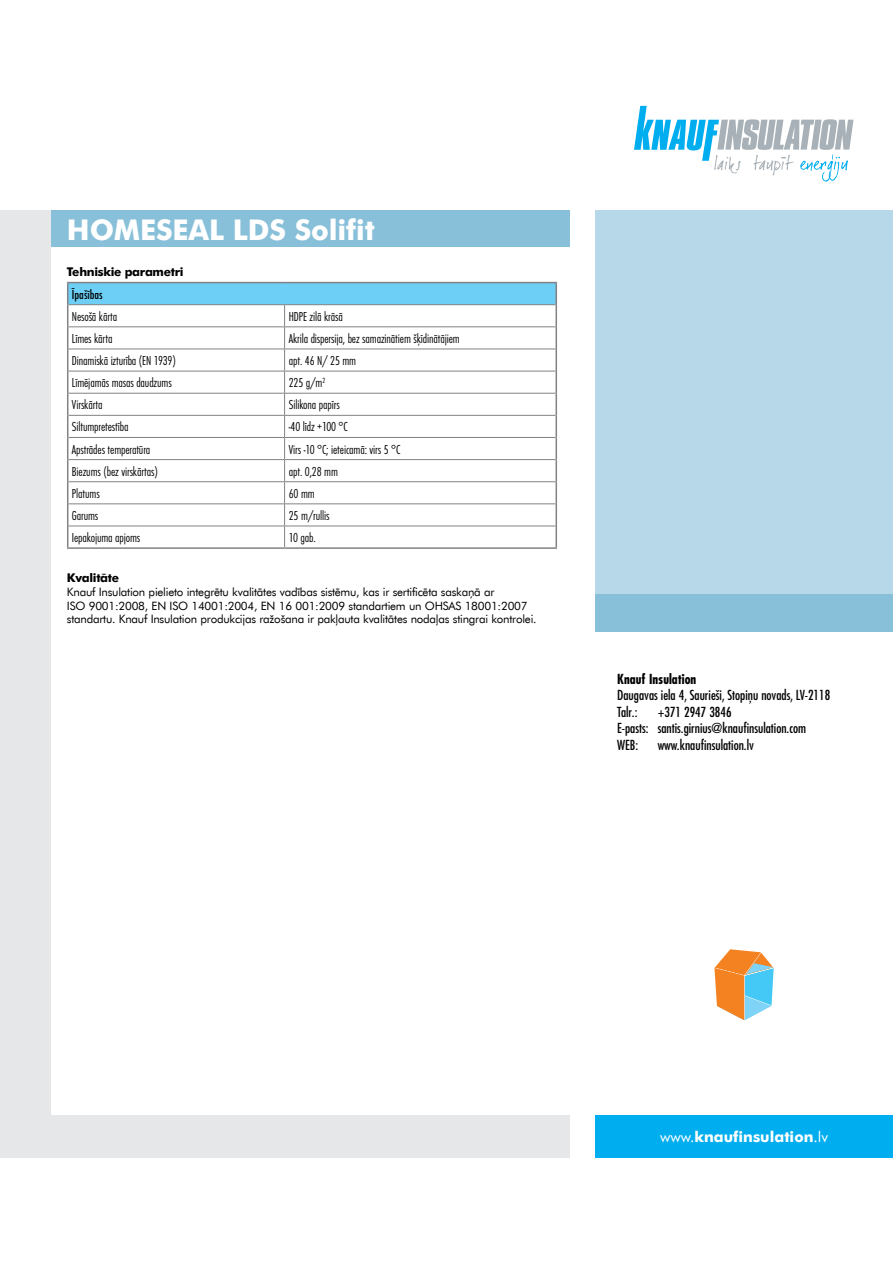
<style>
.page{position:relative;width:893px;height:1263px;background:#fff}
.page>*{position:absolute;margin:0;border:0;box-sizing:border-box;transform-origin:0 0}
.t1{font:700 28.5px "Futura TL";letter-spacing:-.005em;color:#fff}
.t2{font:700 15px "Futura TL";color:#fff}
.t3{font:13.5px "Futura TEE Ligh Cond";letter-spacing:-.01em;color:#000}
.t4{font:500 condensed 13.5px/16.5px "Futura LT Pro";color:#000}
.t5{font:700 condensed 13.5px "Futura LT Pro";color:#000}
.t6{font:500 condensed 13.5px "Futura TEE";color:#000}
.t7{font:700 12px "Futura TL";letter-spacing:-.025em;color:#000}
.t8{font:11.55px/13.8px "Futura TL";letter-spacing:-.02em;color:#000}
.s1{font-weight:400}
</style>
<div class="page">
<div style="left:0;top:210px;width:51px;height:948px;background:#e6e7e8"></div>
<div style="left:51px;top:210px;width:519px;height:37px;background:#89c0d9"></div>
<div style="left:50px;top:1115px;width:520px;height:43px;background:#e6e7e8"></div>
<div style="left:595px;top:1115px;width:298px;height:43px;background:#00aeef"></div>
<div style="left:595px;top:593px;width:298px;height:38px;background:#89c0d9"></div>
<div style="left:595px;top:210px;width:298px;height:384px;background:#b7d8e8"></div>
<svg style="left:634px;top:106px;width:219px;height:76px"></svg>
<svg style="left:714px;top:949px;width:60px;height:71px"></svg>
<div style="left:68px;top:283px;width:488px;height:22px;background:#6dcff6"></div>
<svg style="left:68px;top:305px;width:488px;height:242px"></svg>
<hr style="left:67px;top:282px;width:218px;height:1px;background:#808285">
<hr style="left:285px;top:282px;width:272px;height:1px;background:#808285">
<svg style="left:67px;top:283px;width:1px;height:264px"></svg>
<svg style="left:556px;top:283px;width:1px;height:264px"></svg>
<hr style="left:68px;top:304px;width:217px;height:1px;background:#808285">
<hr style="left:285px;top:304px;width:271px;height:1px;background:#808285">
<hr style="left:68px;top:326px;width:217px;height:1px;background:#808285">
<hr style="left:285px;top:326px;width:271px;height:1px;background:#808285">
<hr style="left:68px;top:349px;width:217px;height:1px;background:#808285">
<hr style="left:285px;top:349px;width:271px;height:1px;background:#808285">
<hr style="left:68px;top:371px;width:217px;height:1px;background:#808285">
<hr style="left:285px;top:371px;width:271px;height:1px;background:#808285">
<hr style="left:68px;top:393px;width:217px;height:1px;background:#808285">
<hr style="left:285px;top:393px;width:271px;height:1px;background:#808285">
<hr style="left:68px;top:415px;width:217px;height:1px;background:#808285">
<hr style="left:285px;top:415px;width:271px;height:1px;background:#808285">
<hr style="left:68px;top:437px;width:217px;height:1px;background:#808285">
<hr style="left:285px;top:437px;width:271px;height:1px;background:#808285">
<hr style="left:68px;top:459px;width:217px;height:1px;background:#808285">
<hr style="left:285px;top:459px;width:271px;height:1px;background:#808285">
<hr style="left:68px;top:481px;width:217px;height:1px;background:#808285">
<hr style="left:285px;top:481px;width:271px;height:1px;background:#808285">
<hr style="left:68px;top:503px;width:217px;height:1px;background:#808285">
<hr style="left:285px;top:503px;width:271px;height:1px;background:#808285">
<hr style="left:68px;top:526px;width:217px;height:1px;background:#808285">
<hr style="left:285px;top:526px;width:271px;height:1px;background:#808285">
<svg style="left:284px;top:305px;width:1px;height:242px"></svg>
<hr style="left:67px;top:547px;width:218px;height:2px;background:#808285">
<hr style="left:285px;top:547px;width:272px;height:2px;background:#808285">
<h1 class="t1" style="left:67px;top:210px;width:309px">HOMESEAL LDS Solifit</h1>
<p class="t7" style="left:67px;top:263px;width:118px">Tehniskie parametri</p>
<p class="t6" style="left:72px;top:287px;width:32px">Īpašības</p>
<p class="t3" style="left:72px;top:309px;width:47px">Nesošā kārta</p>
<p class="t3" style="left:289px;top:309px;width:56px">HDPE zilā krāsā</p>
<p class="t3" style="left:72px;top:331px;width:42px">Līmes kārta</p>
<p class="t3" style="left:289px;top:331px;width:172px">Akrila dispersija, bez samazinātiem šķīdinātājiem</p>
<p class="t3" style="left:72px;top:353px;width:105px">Dinamiskā izturība (EN 1939)</p>
<p class="t3" style="left:289px;top:353px;width:69px">apt. 46 N/ 25 mm</p>
<p class="t3" style="left:72px;top:375px;width:101px">Līmējamās masas daudzums</p>
<p class="t3" style="left:289px;top:375px;width:38px">225 g/m<sup>2</sup></p>
<p class="t3" style="left:72px;top:397px;width:32px">Virskārta</p>
<p class="t3" style="left:289px;top:397px;width:52px">Silikona papīrs</p>
<p class="t3" style="left:72px;top:419px;width:58px">Siltumpretestība</p>
<p class="t3" style="left:289px;top:419px;width:60px">-40 līdz +100 °C</p>
<p class="t3" style="left:72px;top:441px;width:80px">Apstrādes temperatūra</p>
<p class="t3" style="left:289px;top:441px;width:113px">Virs -10 °C; ieteicamā: virs 5 °C</p>
<p class="t3" style="left:72px;top:463px;width:87px">Biezums (bez virskārtas)</p>
<p class="t3" style="left:289px;top:463px;width:51px">apt. 0,28 mm</p>
<p class="t3" style="left:72px;top:486px;width:29px">Platums</p>
<p class="t3" style="left:289px;top:486px;width:27px">60 mm</p>
<p class="t3" style="left:72px;top:508px;width:28px">Garums</p>
<p class="t3" style="left:289px;top:508px;width:42px">25 m/rullis</p>
<p class="t3" style="left:72px;top:530px;width:70px">Iepakojuma apjoms</p>
<p class="t3" style="left:289px;top:530px;width:29px">10 gab.</p>
<p class="t7" style="left:67px;top:569px;width:54px">Kvalitāte</p>
<p class="t8" style="left:67px;top:584px;width:471px">Knauf Insulation pielieto integrētu kvalitātes vadības sistēmu, kas ir sertificēta saskaņā ar<br>ISO 9001:2008, EN ISO 14001:2004, EN 16 001:2009 standartiem un OHSAS 18001:2007 standartu. Knauf Insulation produkcijas ražošana ir pakļauta kvalitātes nodaļas stingrai kontrolei.</p>
<p class="t5" style="left:617px;top:670px;width:81px">Knauf Insulation</p>
<p class="t4" style="left:617px;top:687px;width:214px">Daugavas iela 4, Saurieši, Stopiņu novads, LV-2118<br>Talr.:</p>
<p class="t4" style="left:617px;top:703px;width:190px;text-indent:40px">+371 2947 3846<br>E-pasts: santis.girnius@knaufinsulation.com<br>WEB:</p>
<p class="t4" style="left:658px;top:736px;width:98px">www.knaufinsulation.lv</p>
<p class="t2" style="left:660px;top:1126px;width:170px"><span class="s1">www.</span>knaufinsulation<span class="s1">.lv</span></p>
</div>
